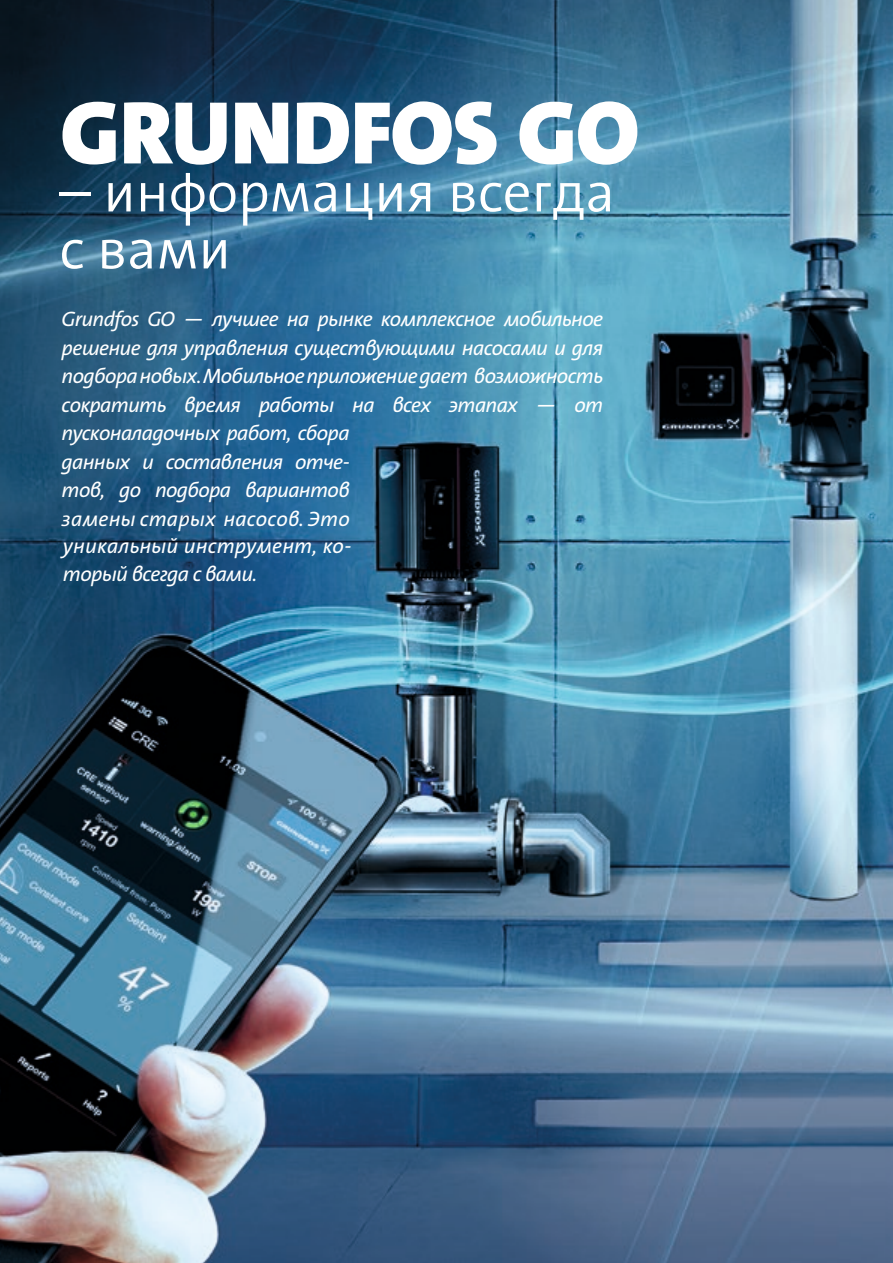
<style>
.page{position:relative;width:893px;height:1263px;background:#fff}
.page>*{position:absolute;margin:0;border:0;box-sizing:border-box;transform-origin:0 0}
.t1{font:90px "Grundfos The Sans V2 OT 9 BL";letter-spacing:-.005em;color:#fff}
.t2{font:57px/57px "Grundfos The Sans V2 OT 4 SL";color:#fff}
.t3{font:21px/28.3px "Grundfos The Sans V2 OT 5 R Italic";letter-spacing:-.03em;color:#fff}
</style>
<div class="page">
<img style="left:0;top:0;width:893px;height:1263px">
<h1 class="t1" style="left:60px;top:75px;width:581px">GRUNDFOS GO</h1>
<h2 class="t2" style="left:60px;top:164px;width:557px">– информация всегда с вами</h2>
<p class="t3" style="left:62px;top:305px;width:543px">Grundfos GO — лучшее на рынке комплексное мобильное решение для управления существующими насосами и для подбора новых. Мобильное приложение дает возможность сократить время работы на всех этапах — от пусконаладочных работ, сбора<br>данных и составления отче-<br>тов, до подбора вариантов<br>замены старых насосов. Это<br>уникальный инструмент, ко-<br>торый всегда с вами.</p>
</div>
